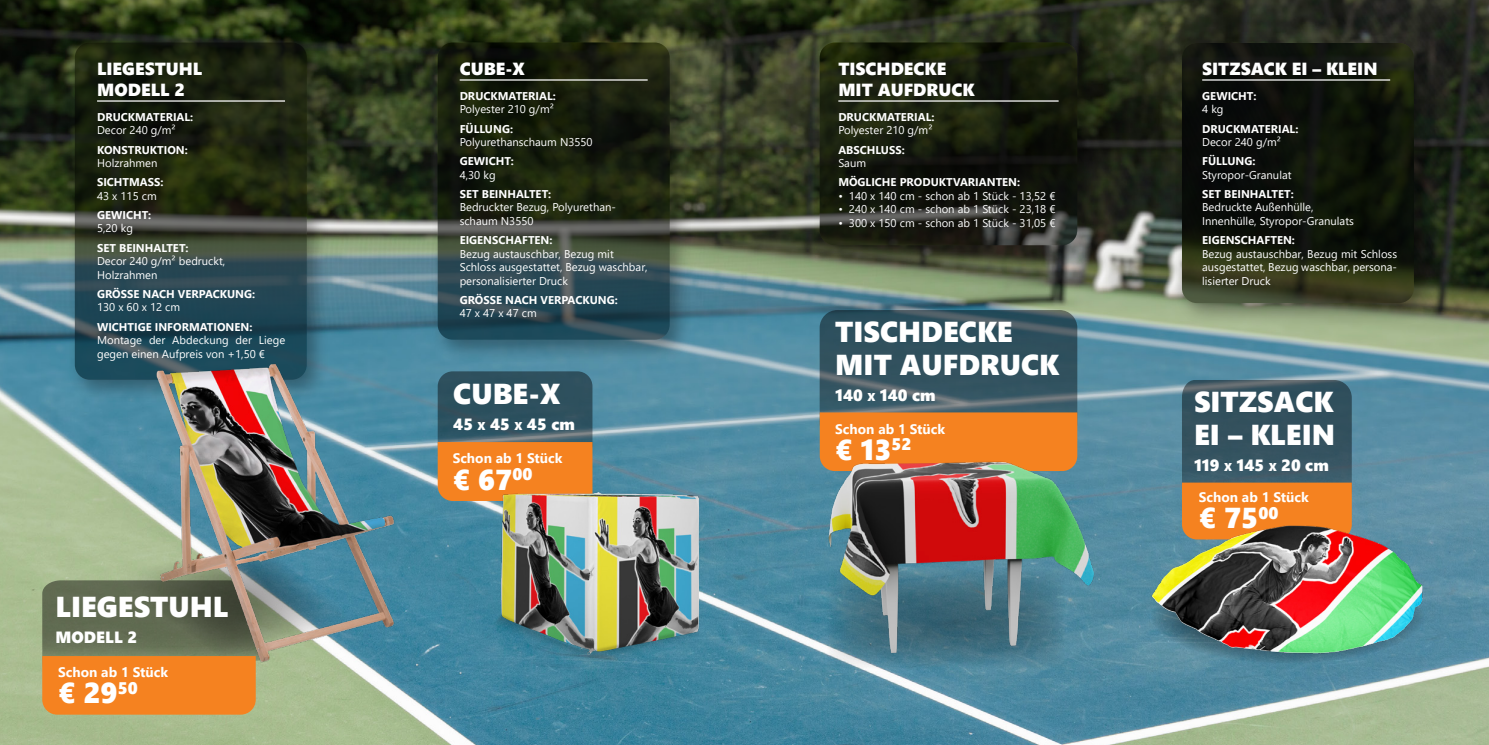
<style>
.page{position:relative;width:1489px;height:745px;background:#fff}
.page>*{position:absolute;margin:0;border:0;box-sizing:border-box;transform-origin:0 0}
.t1{font:28.75px/32.5px "Segoe UI Black";color:#fff}
.t2{font:28.75px "Segoe UI Black";color:#fff}
.t3{font:17.5px/21px "Segoe UI Black";color:#fff}
.t4{font:16.25px "Segoe UI Black";color:#fff}
.t5{font:700 13.75px "Segoe UI";color:#fff}
.t6{font:11.25px/13.5px "Segoe UI";color:#fff}
.t7{font:700 11.25px "Segoe UI";color:#fff}
.s1{font-size:11.38px}
.s2{font-style:inherit}
</style>
<div class="page">
<img style="left:0;top:0;width:1488px;height:744px">
<svg style="left:42px;top:546px;width:323px;height:168px;background:#b58e50"></svg>
<div style="left:429px;top:34px;width:264px;height:328px;background:#231f20;opacity:.75"></div>
<svg style="left:437px;top:43px;width:232px;height:296px;background:#233027"></svg>
<svg style="left:437px;top:371px;width:155px;height:89px;background:#315360"></svg>
<div style="left:438px;top:442px;width:40px;height:58px;background:#f58220"></div>
<div style="left:67px;top:34px;width:263px;height:369px;background:#231f20;opacity:.75"></div>
<svg style="left:75px;top:43px;width:232px;height:336px;background:#253125"></svg>
<img style="left:478px;top:438px;width:221px;height:223px">
<svg style="left:819px;top:310px;width:258px;height:130px;background:#385662"></svg>
<div style="left:819px;top:412px;width:258px;height:35px;background:#f58220"></div>
<svg style="left:826px;top:657px;width:239px;height:11px;background:#5c8da0"></svg>
<div style="left:811px;top:34px;width:289px;height:234px;background:#231f20;opacity:.75"></div>
<svg style="left:819px;top:43px;width:258px;height:202px;background:#191d11"></svg>
<svg style="left:1181px;top:380px;width:170px;height:133px;background:#625f54"></svg>
<img style="left:1139px;top:513px;width:297px;height:156px">
<div style="left:1173px;top:35px;width:263px;height:291px;background:#231f20;opacity:.75"></div>
<svg style="left:1181px;top:43px;width:232px;height:260px;background:#15190e"></svg>
<img style="left:106px;top:309px;width:332px;height:383px">
<img style="left:819px;top:447px;width:287px;height:210px">
<hr style="left:97px;top:100px;width:188px;height:2px;background:#fff">
<hr style="left:459px;top:79px;width:188px;height:2px;background:#fff">
<hr style="left:838px;top:100px;width:220px;height:2px;background:#fff">
<hr style="left:1202px;top:79px;width:187px;height:2px;background:#fff">
<h2 class="t3" style="left:97px;top:57px;width:107px">LIEGESTUHL<br>MODELL 2</h2>
<p class="t7" style="left:97px;top:106px;width:98px">DRUCKMATERIAL:</p>
<p class="t6" style="left:97px;top:122px;width:80px">Decor 240 g/m²</p>
<p class="t7" style="left:97px;top:139px;width:92px">KONSTRUKTION:</p>
<p class="t6" style="left:97px;top:155px;width:62px">Holzrahmen</p>
<p class="t7" style="left:97px;top:171px;width:68px">SICHTMASS:</p>
<p class="t6" style="left:97px;top:188px;width:61px">43 x 115 cm</p>
<p class="t7" style="left:97px;top:204px;width:56px">GEWICHT:</p>
<p class="t6" style="left:97px;top:220px;width:37px">5,20 kg</p>
<p class="t7" style="left:97px;top:237px;width:93px">SET BEINHALTET:</p>
<p class="t6" style="left:97px;top:253px;width:130px">Decor 240 g/m² bedruckt,<br>Holzrahmen</p>
<p class="t7" style="left:97px;top:283px;width:160px">GRÖSSE NACH VERPACKUNG:</p>
<p class="t6" style="left:97px;top:299px;width:85px">130 x 60 x 12 cm</p>
<p class="t7" style="left:97px;top:316px;width:157px">WICHTIGE INFORMATIONEN:</p>
<p class="t6" style="left:97px;top:332px;width:190px">Montage der Abdeckung der Liege gegen einen Aufpreis von +1,50 €</p>
<h1 class="t1" style="left:55px;top:588px;width:174px">LIEGESTUHL</h1>
<h3 class="t4" style="left:55px;top:625px;width:83px">MODELL 2</h3>
<p class="t5" style="left:58px;top:658px;width:111px">Schon ab 1 Stück</p>
<h1 class="t2" style="left:58px;top:671px;width:81px">€ 29<sup>50</sup></h1>
<h2 class="t3" style="left:459px;top:57px;width:67px">CUBE-X</h2>
<p class="t7" style="left:459px;top:85px;width:98px">DRUCKMATERIAL:</p>
<p class="t6" style="left:459px;top:101px;width:96px">Polyester 210 g/m²</p>
<p class="t7" style="left:459px;top:118px;width:55px">FÜLLUNG:</p>
<p class="t6" style="left:459px;top:134px;width:134px">Polyurethanschaum N3550</p>
<p class="t7" style="left:459px;top:150px;width:56px">GEWICHT:</p>
<p class="t6" style="left:459px;top:167px;width:37px">4,30 kg</p>
<p class="t7" style="left:459px;top:183px;width:93px">SET BEINHALTET:</p>
<p class="t6" style="left:459px;top:199px;width:158px">Bedruckter Bezug, Polyurethan&shy;schaum N3550</p>
<p class="t7" style="left:459px;top:229px;width:94px">EIGENSCHAFTEN:</p>
<p class="t6" style="left:459px;top:246px;width:189px">Bezug austauschbar, Bezug mit<br>Schloss ausgestattet, Bezug waschbar, personalisierter Druck</p>
<p class="t7" style="left:459px;top:289px;width:160px">GRÖSSE NACH VERPACKUNG:</p>
<p class="t6" style="left:459px;top:305px;width:79px">47 x 47 x 47 cm</p>
<h1 class="t1" style="left:453px;top:375px;width:109px">CUBE-X</h1>
<h3 class="t4" style="left:453px;top:412px;width:123px">45 <span class="s1">X</span> 45 <span class="s1">X</span> 45 <span class="s2">cm</span></h3>
<p class="t5" style="left:452px;top:445px;width:111px">Schon ab 1 Stück</p>
<h1 class="t2" style="left:452px;top:458px;width:81px">€ 67<sup>00</sup></h1>
<h2 class="t3" style="left:838px;top:57px;width:138px">TISCHDECKE<br>MIT AUFDRUCK</h2>
<p class="t7" style="left:838px;top:106px;width:98px">DRUCKMATERIAL:</p>
<p class="t6" style="left:838px;top:122px;width:96px">Polyester 210 g/m²</p>
<p class="t7" style="left:838px;top:171px;width:183px">MÖGLICHE PRODUKTVARIANTEN:</p>
<p class="t6" style="left:838px;top:188px;width:219px">• 140 x 140 cm - schon ab 1 Stück - 13,52 €</p>
<p class="t6" style="left:838px;top:201px;width:219px">• 240 x 140 cm - schon ab 1 Stück - 23,18 €</p>
<p class="t6" style="left:838px;top:215px;width:219px">• 300 x 150 cm - schon ab 1 Stück - 31,05 €</p>
<p class="t7" style="left:838px;top:139px;width:68px">ABSCHLUSS:</p>
<p class="t6" style="left:838px;top:155px;width:29px">Saum</p>
<h1 class="t1" style="left:835px;top:314px;width:225px">TISCHDECKE<br>MIT AUFDRUCK</h1>
<h3 class="t4" style="left:835px;top:383px;width:102px">140 <span class="s1">X</span> 140 <span class="s2">cm</span></h3>
<p class="t5" style="left:835px;top:415px;width:111px">Schon ab 1 Stück</p>
<h1 class="t2" style="left:835px;top:428px;width:78px">€ 13<sup>52</sup></h1>
<h2 class="t3" style="left:1202px;top:57px;width:177px">SITZSACK EI – KLEIN</h2>
<p class="t7" style="left:1202px;top:85px;width:56px">GEWICHT:</p>
<p class="t6" style="left:1202px;top:101px;width:23px">4 kg</p>
<p class="t7" style="left:1202px;top:118px;width:98px">DRUCKMATERIAL:</p>
<p class="t6" style="left:1202px;top:134px;width:80px">Decor 240 g/m²</p>
<p class="t7" style="left:1202px;top:150px;width:55px">FÜLLUNG:</p>
<p class="t6" style="left:1202px;top:167px;width:91px">Styropor-Granulat</p>
<p class="t7" style="left:1202px;top:183px;width:93px">SET BEINHALTET:</p>
<p class="t6" style="left:1202px;top:199px;width:153px">Bedruckte Außenhülle,<br>Innenhülle, Styropor-Granulats</p>
<p class="t7" style="left:1202px;top:229px;width:94px">EIGENSCHAFTEN:</p>
<p class="t6" style="left:1202px;top:246px;width:196px;text-align:justify">Bezug austauschbar, Bezug mit Schloss ausgestattet, Bezug waschbar, persona&shy;lisierter Druck</p>
<h1 class="t1" style="left:1193px;top:384px;width:142px">SITZSACK<br>EI – KLEIN</h1>
<h3 class="t4" style="left:1193px;top:453px;width:136px">119 <span class="s1">X</span> 145 <span class="s1">X</span> 20 <span class="s2">cm</span></h3>
<p class="t5" style="left:1198px;top:483px;width:111px">Schon ab 1 Stück</p>
<h1 class="t2" style="left:1198px;top:497px;width:81px">€ 75<sup>00</sup></h1>
</div>
